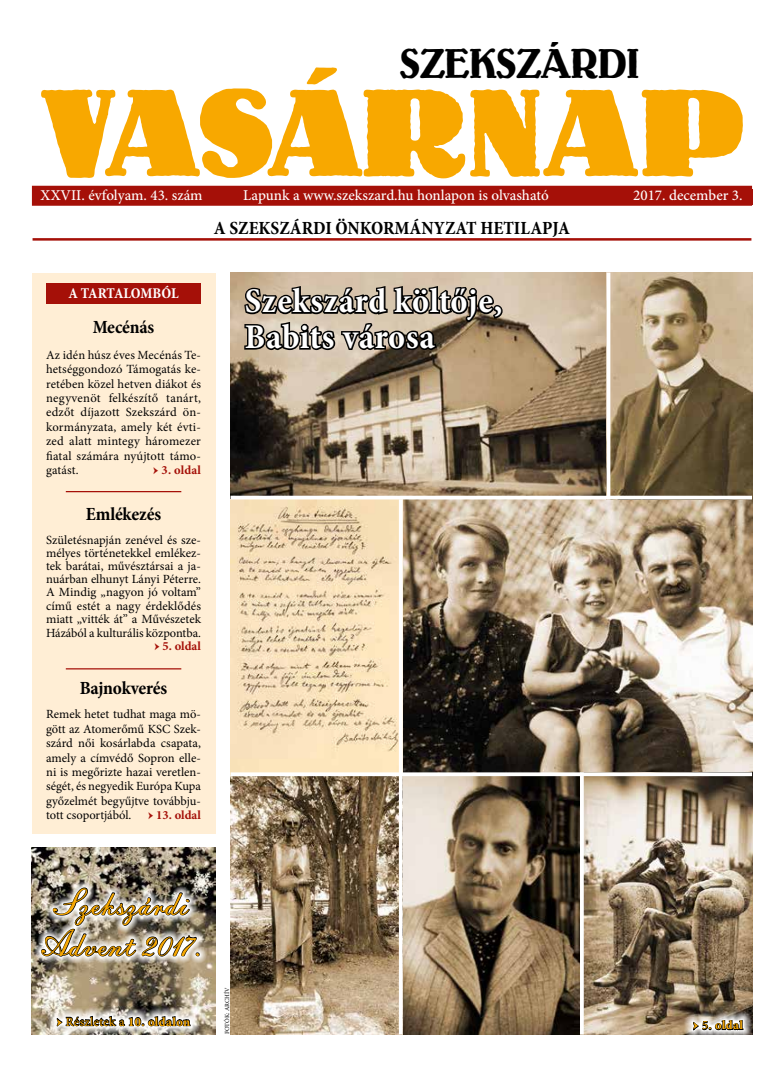
<style>
.page{position:relative;width:784px;height:1074px;background:#fff}
.page>*{position:absolute;margin:0;border:0;box-sizing:border-box;transform-origin:0 0}
.t1{font:700 122.5px "Lo Type";color:#f8a800}
.t2{font:41.25px "Lo Type";color:#000}
.t3{font:italic 36.25px/41px "Embassy BT";color:#f8a800;text-align:center}
.t4{font:700 condensed 35px/35.9px "Minion Pro";letter-spacing:.015em;color:#fff}
.t5{font:700 condensed 18.75px "Minion Pro";letter-spacing:-.005em;color:#000}
.t6{font:500 15px "Minion Pro";color:#fff}
.t7{font:700 condensed 15px "Minion Pro";letter-spacing:-.01em;color:#fff}
.t8{font:12.5px/14.4px "Minion Pro";color:#000;text-align:justify}
.t9{font:700 12.5px "Minion Pro";letter-spacing:.005em;color:#a51008}
.t10{font:12.5px "Minion Pro";letter-spacing:.03em;color:#f8a800}
.t11{font:700 12.5px "Minion Pro";letter-spacing:.035em;color:#f8a800}
.t12{font:6.25px "Minion Pro";color:#000}
.s1{font-weight:400}
.s2{font-weight:700}
</style>
<div class="page">
<hr style="left:33px;top:238px;width:718px;height:3px;background:#a51008">
<div style="left:32px;top:186px;width:719px;height:20px;background:#a51008"></div>
<div style="left:32px;top:273px;width:183px;height:560px;background:#ffeed5"></div>
<div style="left:46px;top:283px;width:155px;height:20px;background:#a51008"></div>
<hr style="left:66px;top:491px;width:115px;height:1px;background:#a51008">
<hr style="left:66px;top:668px;width:115px;height:1px;background:#a51008">
<img style="left:32px;top:847px;width:183px;height:187px">
<svg style="left:34px;top:880px;width:172px;height:83px;background:#7d7565"></svg>
<svg style="left:40px;top:886px;width:160px;height:76px;background:#928e86"></svg>
<svg style="left:48px;top:1007px;width:151px;height:28px;background:#b4ada2"></svg>
<svg style="left:56px;top:1015px;width:135px;height:13px"></svg>
<img style="left:230px;top:273px;width:521px;height:223px">
<img style="left:230px;top:776px;width:521px;height:258px">
<img style="left:402px;top:499px;width:349px;height:273px">
<img style="left:230px;top:499px;width:168px;height:273px">
<svg style="left:606px;top:273px;width:4px;height:223px"></svg>
<svg style="left:579px;top:776px;width:4px;height:258px"></svg>
<svg style="left:398px;top:499px;width:4px;height:535px"></svg>
<svg style="left:230px;top:772px;width:521px;height:4px"></svg>
<svg style="left:683px;top:1011px;width:68px;height:24px"></svg>
<svg style="left:692px;top:1019px;width:51px;height:13px"></svg>
<svg style="left:242px;top:284px;width:262px;height:68px;background:#756a5b"></svg>
<h2 class="t2" style="left:399px;top:41px;width:240px">SZEKSZÁRDI</h2>
<h1 class="t1" style="left:41px;top:67px;width:702px">VASÁRNAP</h1>
<p class="t6" style="left:41px;top:185px;width:163px">XXVII. évfolyam. 43. szám</p>
<p class="t6" style="left:243px;top:185px;width:307px">Lapunk a www.szekszard.hu honlapon is olvasható</p>
<p class="t6" style="left:632px;top:185px;width:111px">2017. december 3.</p>
<h3 class="t5" style="left:214px;top:215px;width:357px">A SZEKSZÁRDI ÖNKORMÁNYZAT HETILAPJA</h3>
<p class="t7" style="left:68px;top:283px;width:112px">A TARTALOMBÓL</p>
<h3 class="t5" style="left:93px;top:314px;width:63px">Mecénás</h3>
<p class="t8" style="left:46px;top:348px;width:156px">Az idén húsz éves Mecénás Te&shy;hetséggondozó Támogatás ke&shy;retében közel hetven diákot és negyvenöt felkészítő tanárt, edzőt díjazott Szekszárd ön&shy;kormányzata, amely két évti&shy;zed alatt mintegy háromezer fiatal számára nyújtott támo&shy;gatást.</p>
<p class="t9" style="left:153px;top:461px;width:49px"><span class="s1">→</span> 3. oldal</p>
<h3 class="t5" style="left:86px;top:501px;width:77px">Emlékezés</h3>
<p class="t8" style="left:46px;top:533px;width:156px;line-height:13.1px">Születésnapján zenével és sze&shy;mélyes történetekkel emlékez&shy;tek barátai, művésztársai a ja&shy;nuárban elhunyt Lányi Péterre.<br>A Mindig „nagyon jó voltam” című estét a nagy érdeklődés miatt „vitték át” a Művészetek</p>
<p class="t8" style="left:46px;top:626px;width:156px">Házából a kulturális központba.</p>
<p class="t9" style="left:154px;top:637px;width:48px"><span class="s1">→</span> 5. oldal</p>
<h3 class="t5" style="left:80px;top:675px;width:89px">Bajnokverés</h3>
<p class="t8" style="left:46px;top:707px;width:156px">Remek hetet tudhat maga mö&shy;gött az Atomerőmű KSC Szek&shy;szárd női kosárlabda csapata, amely a címvédő Sopron elle&shy;ni is megőrizte hazai veretlen&shy;ségét, és negyedik Európa Kupa győzelmét begyűjtve továbbju&shy;tott csoportjából.</p>
<p class="t9" style="left:148px;top:806px;width:54px"><span class="s1">→</span> 13. oldal</p>
<h3 class="t4" style="left:244px;top:283px;width:259px">Szekszárd költője,<br>Babits városa</h3>
<h3 class="t3" style="left:43px;top:882px;width:178px">Sz ek szárdi<br>Advent 2017.</h3>
<p class="t12" style="left:223px;top:1034px;width:49px;rotate:-90deg">FOTÓK: ARCHÍV</p>
<p class="t10" style="left:57px;top:1013px;width:135px">→ Részletek a <span class="s2">10. oldalon</span></p>
<p class="t11" style="left:692px;top:1016px;width:51px"><span class="s1">→ 5</span>. oldal</p>
</div>
